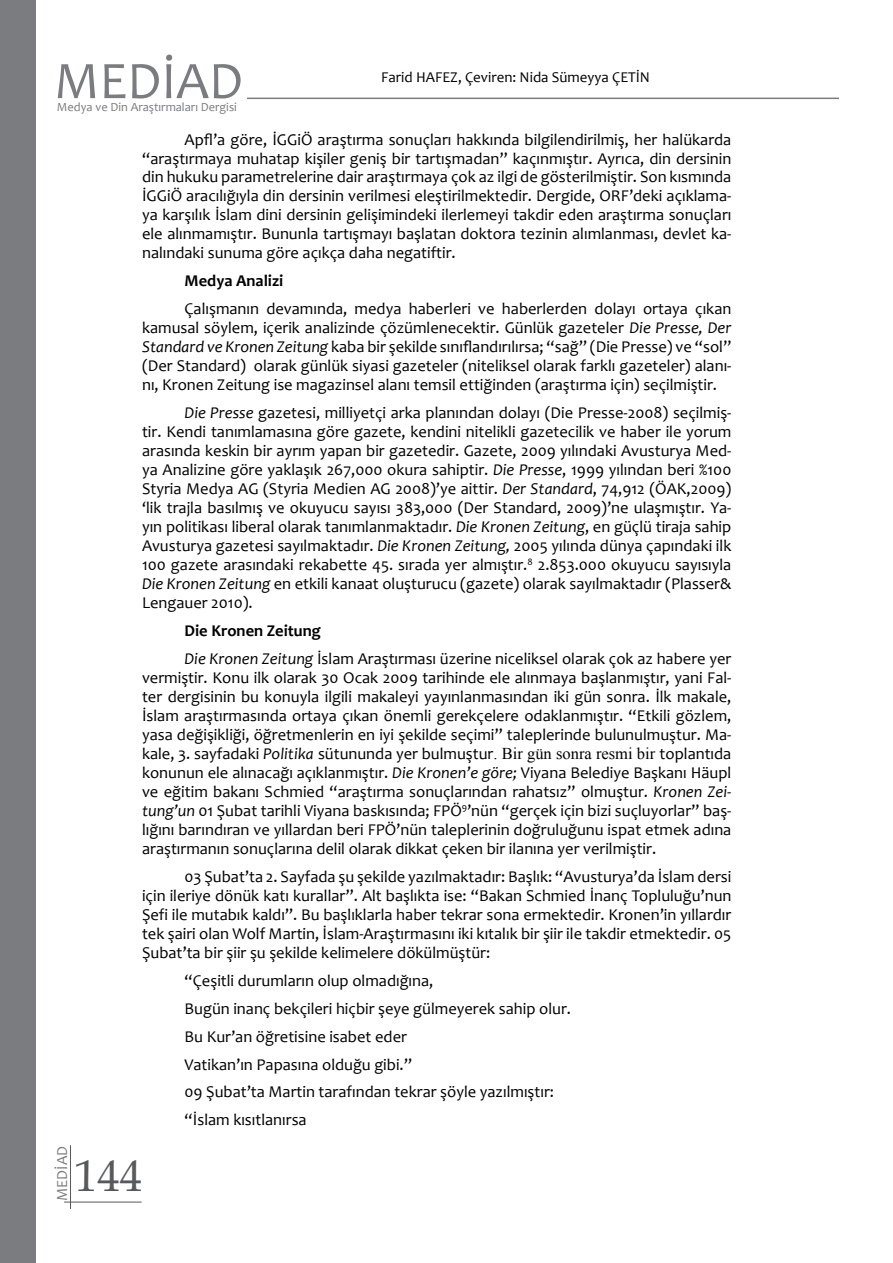
<style>
.page{position:relative;width:893px;height:1263px;background:#fff}
.page>*{position:absolute;margin:0;border:0;box-sizing:border-box;transform-origin:0 0}
.t1{font:53.25px "Candara";color:#7b7c7f}
.t2{font:45px "Book Antiqua";color:#58595b}
.t3{font:16.5px/19px "Candara";color:#000;text-align:justify}
.t4{font:700 16.5px "Candara";color:#000}
.t5{font:15.45px "Candara";color:#7b7c7f}
.t6{font:15px "Candara";color:#000}
.t7{font:12.45px "Candara";color:#7b7c7f}
.s1{font-style:italic}
.s2{font-weight:700}
.s3{font-family:"Times New Roman"}
</style>
<div class="page">
<hr style="left:247px;top:98px;width:592px;height:1px;background:#7b7c7f">
<div style="left:0;top:0;width:35px;height:1263px;background:#7b7c7f"></div>
<hr style="left:70px;top:1145px;width:1px;height:64px;background:#58595b">
<hr style="left:64px;top:1202px;width:78px;height:1px;background:#58595b">
<h1 class="t1" style="left:54px;top:47px;width:191px">MEDİAD</h1>
<p class="t7" style="left:57px;top:99px;width:181px">Medya ve Din Araştırmaları Dergisi</p>
<p class="t6" style="left:381px;top:68px;width:270px">Farid HAFEZ, Çeviren: Nida Sümeyya ÇETİN</p>
<p class="t5" style="left:52px;top:1201px;width:56px;rotate:-90deg">MEDİAD</p>
<p class="t3" style="left:142px;top:129px;width:591px;text-indent:43px">Apfl’a göre, İGGiÖ araştırma sonuçları hakkında bilgilendirilmiş, her halükarda “araştırmaya muhatap kişiler geniş bir tartışmadan” kaçınmıştır. Ayrıca, din dersinin din hukuku parametrelerine dair araştırmaya çok az ilgi de gösterilmiştir. Son kısmında İGGiÖ aracılığıyla din dersinin verilmesi eleştirilmektedir. Dergide, ORF’deki açıklama&shy;ya karşılık İslam dini dersinin gelişimindeki ilerlemeyi takdir eden araştırma sonuçları ele alınmamıştır. Bununla tartışmayı başlatan doktora tezinin alımlanması, devlet ka&shy;nalındaki sunuma göre açıkça daha negatiftir.</p>
<p class="t4" style="left:185px;top:271px;width:100px">Medya Analizi</p>
<p class="t3" style="left:142px;top:299px;width:591px;text-indent:43px">Çalışmanın devamında, medya haberleri ve haberlerden dolayı ortaya çıkan kamusal söylem, içerik analizinde çözümlenecektir. Günlük gazeteler <span class="s1">Die Presse, Der Standard ve Kronen Zeitung</span> kaba bir şekilde sınıflandırılırsa; “sağ” (Die Presse) ve “sol” (Der Standard) olarak günlük siyasi gazeteler (niteliksel olarak farklı gazeteler) alanı&shy;nı, Kronen Zeitung ise magazinsel alanı temsil ettiğinden (araştırma için) seçilmiştir.</p>
<p class="t3" style="left:142px;top:403px;width:591px;text-indent:43px"><span class="s1">Die Presse</span> gazetesi, milliyetçi arka planından dolayı (Die Presse-2008) seçilmiş&shy;tir. Kendi tanımlamasına göre gazete, kendini nitelikli gazetecilik ve haber ile yorum arasında keskin bir ayrım yapan bir gazetedir. Gazete, 2009 yılındaki Avusturya Med&shy;ya Analizine göre yaklaşık 267,000 okura sahiptir. <span class="s1">Die Presse</span>, 1999 yılından beri %100<br>Styria Medya AG (Styria Medien AG 2008)’ye aittir. <span class="s1">Der Standard</span>, 74,912 (ÖAK,2009) ‘lik trajla basılmış ve okuyucu sayısı 383,000 (Der Standard, 2009)’ne ulaşmıştır. Ya&shy;yın politikası liberal olarak tanımlanmaktadır. <span class="s1">Die Kronen Zeitung</span>, en güçlü tiraja sahip Avusturya gazetesi sayılmaktadır. <span class="s1">Die Kronen Zeitung,</span> 2005 yılında dünya çapındaki ilk 100 gazete arasındaki rekabette 45. sırada yer almıştır.<sup>8</sup> 2.853.000 okuyucu sayısıyla <span class="s1">Die Kronen Zeitung</span> en etkili kanaat oluşturucu (gazete) olarak sayılmaktadır (Plasser&amp; Lengauer 2010).</p>
<p class="t3" style="left:185px;top:616px;width:548px;line-height:27.9px"><span class="s2">Die Kronen Zeitung<br></span><span class="s1">Die Kronen Zeitung</span> İslam Araştırması üzerine niceliksel olarak çok az habere yer</p>
<p class="t3" style="left:142px;top:668px;width:591px">vermiştir. Konu ilk olarak 30 Ocak 2009 tarihinde ele alınmaya başlanmıştır, yani Fal&shy;ter dergisinin bu konuyla ilgili makaleyi yayınlanmasından iki gün sonra. İlk makale, İslam araştırmasında ortaya çıkan önemli gerekçelere odaklanmıştır. “Etkili gözlem, yasa değişikliği, öğretmenlerin en iyi şekilde seçimi” taleplerinde bulunulmuştur. Ma&shy;kale, 3. sayfadaki <span class="s1">Politika</span> sütununda yer bulmuştur<span class="s3">. Bir gün sonra resmi bir</span> toplantıda konunun ele alınacağı açıklanmıştır. <span class="s1">Die Kronen’e göre;</span> Viyana Belediye Başkanı Häupl ve eğitim bakanı Schmied “araştırma sonuçlarından rahatsız” olmuştur. <span class="s1">Kronen Zei&shy;tung’un</span> 01 Şubat tarihli Viyana baskısında; FPÖ<sup>9</sup>’nün “gerçek için bizi suçluyorlar” baş&shy;lığını barındıran ve yıllardan beri FPÖ’nün taleplerinin doğruluğunu ispat etmek adına araştırmanın sonuçlarına delil olarak dikkat çeken bir ilanına yer verilmiştir.</p>
<p class="t3" style="left:142px;top:867px;width:591px;text-indent:43px">03 Şubat’ta 2. Sayfada şu şekilde yazılmaktadır: Başlık: “Avusturya’da İslam dersi için ileriye dönük katı kurallar”. Alt başlıkta ise: “Bakan Schmied İnanç Topluluğu’nun Şefi ile mutabık kaldı”. Bu başlıklarla haber tekrar sona ermektedir. Kronen’in yıllardır tek şairi olan Wolf Martin, İslam-Araştırmasını iki kıtalık bir şiir ile takdir etmektedir. 05<br>Şubat’ta bir şiir şu şekilde kelimelere dökülmüştür:</p>
<p class="t3" style="left:185px;top:966px;width:388px;line-height:27.9px;text-align:left">“Çeşitli durumların olup olmadığına,<br>Bugün inanç bekçileri hiçbir şeye gülmeyerek sahip olur.<br>Bu Kur’an öğretisine isabet eder<br>Vatikan’ın Papasına olduğu gibi.”<br>09 Şubat’ta Martin tarafından tekrar şöyle yazılmıştır: “İslam kısıtlanırsa</p>
<h2 class="t2" style="left:75px;top:1144px;width:69px">144</h2>
</div>
